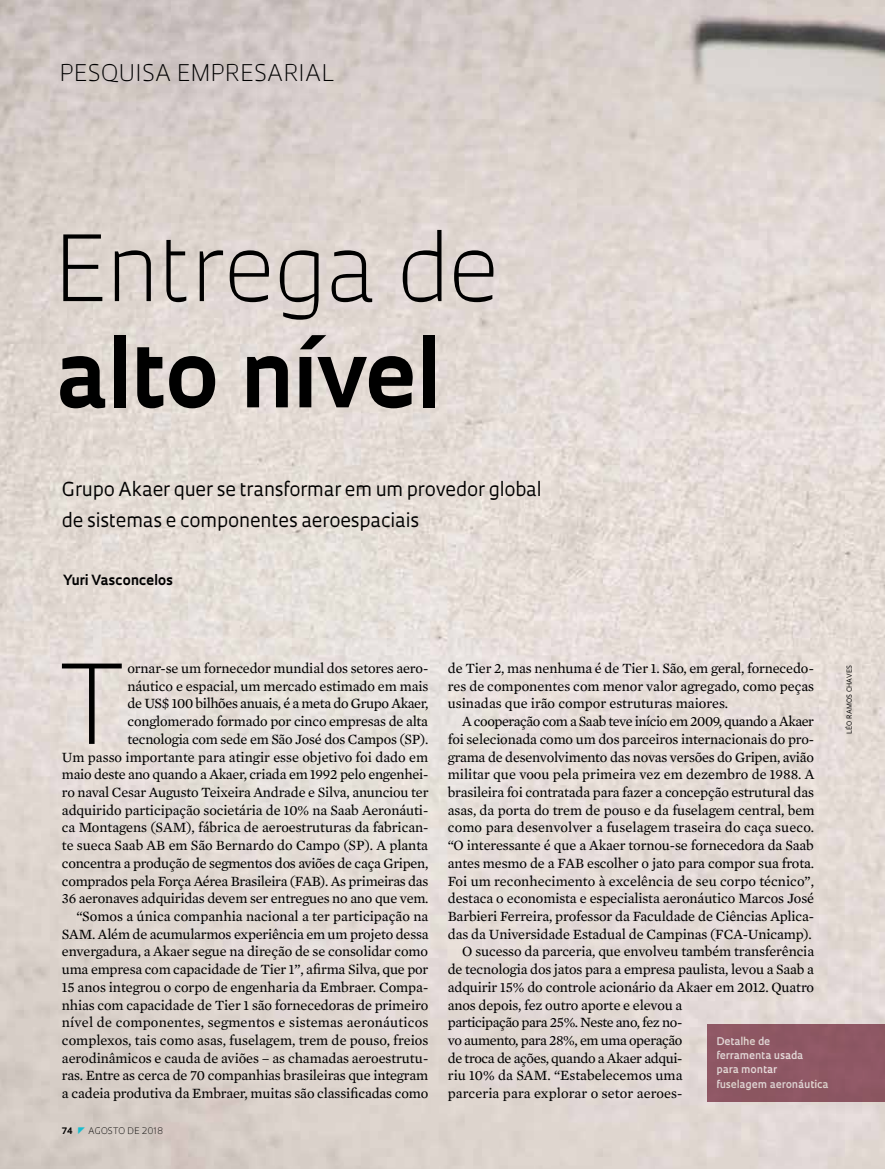
<style>
.page{position:relative;width:885px;height:1169px;background:#fff}
.page>*{position:absolute;margin:0;border:0;box-sizing:border-box;transform-origin:0 0}
.t1{font:300 106.65px "Oculum";color:#000}
.t2{font:700 89.85px "Oculum";letter-spacing:-.01em;color:#000}
.t3{font:300 88.5px "Oculum";letter-spacing:-.01em;color:#000}
.t4{font:300 22.35px "Oculum";letter-spacing:.015em;color:#000}
.t5{font:18.75px/30.9px "Oculum";letter-spacing:-.01em;color:#000}
.t6{font:14.4px/17.7px "Mercury Text G2";letter-spacing:-.01em;color:#000;text-align:right}
.t7{font:14.4px "Mercury Text G2";letter-spacing:-.03em;color:#000}
.t8{font:14.4px "Mercury Text G2";letter-spacing:-.035em;color:#000}
.t9{font:700 13.65px "Oculum";letter-spacing:-.005em;color:#000}
.t10{font:600 10.35px/14.1px "Oculum";color:#fff}
.t11{font:300 8.7px "Oculum";letter-spacing:.01em;color:#000}
.t12{font:700 8.7px "Oculum";color:#000}
.t13{font:6.75px "Oculum";letter-spacing:.02em;color:#000}
</style>
<div class="page">
<img style="left:0;top:0;width:885px;height:1168px">
<div style="left:708px;top:1024px;width:177px;height:77px;background:#8e5764"></div>
<svg style="left:78px;top:1126px;width:7px;height:7px"></svg>
<h3 class="t4" style="left:60px;top:58px;width:277px">PESQUISA EMPRESARIAL</h3>
<h3 class="t3" style="left:55px;top:207px;width:447px">Entrega de</h3>
<h2 class="t2" style="left:55px;top:313px;width:386px">alto nível</h2>
<h3 class="t5" style="left:62px;top:473px;width:481px">Grupo Akaer quer se transformar em um provedor global de sistemas e componentes aeroespaciais</h3>
<p class="t9" style="left:63px;top:570px;width:111px">Yuri Vasconcelos</p>
<p class="t6" style="left:62px;top:658px;width:368px">ornar-se um fornecedor mundial dos setores aero-<br>náutico e espacial, um mercado estimado em mais<br>de US$ 100 bilhões anuais, é a meta do Grupo Akaer, conglomerado formado por cinco empresas de alta<br>tecnologia com sede em São José dos Campos (SP).<br>Um passo importante para atingir esse objetivo foi dado em maio deste ano quando a Akaer, criada em 1992 pelo engenhei&shy;ro naval Cesar Augusto Teixeira Andrade e Silva, anunciou ter adquirido participação societária de 10% na Saab Aeronáuti&shy;ca Montagens (SAM), fábrica de aeroestruturas da fabrican&shy;te sueca Saab AB em São Bernardo do Campo (SP). A planta concentra a produção de segmentos dos aviões de caça Gripen, comprados pela Força Aérea Brasileira (FAB). As primeiras das 36 aeronaves adquiridas devem ser entregues no ano que vem. “Somos a única companhia nacional a ter participação na SAM. Além de acumularmos experiência em um projeto dessa envergadura, a Akaer segue na direção de se consolidar como uma empresa com capacidade de Tier 1”, afirma Silva, que por 15 anos integrou o corpo de engenharia da Embraer. Compa&shy;nhias com capacidade de Tier 1 são fornecedoras de primeiro nível de componentes, segmentos e sistemas aeronáuticos complexos, tais como asas, fuselagem, trem de pouso, freios aerodinâmicos e cauda de aviões – as chamadas aeroestrutu&shy;ras. Entre as cerca de 70 companhias brasileiras que integram a cadeia produtiva da Embraer, muitas são classificadas como</p>
<h1 class="t1" style="left:59px;top:631px;width:68px">T</h1>
<p class="t12" style="left:62px;top:1124px;width:12px">74</p>
<p class="t11" style="left:89px;top:1124px;width:76px">AGOSTO DE 2018</p>
<p class="t6" style="left:448px;top:658px;width:368px;text-align:justify">de Tier 2, mas nenhuma é de Tier 1. São, em geral, fornecedo&shy;res de componentes com menor valor agregado, como peças usinadas que irão compor estruturas maiores.</p>
<p class="t8" style="left:462px;top:711px;width:353px">A cooperação com a Saab teve início em 2009, quando a Akaer</p>
<p class="t6" style="left:448px;top:729px;width:368px">foi selecionada como um dos parceiros internacionais do pro-</p>
<p class="t6" style="left:448px;top:747px;width:368px">grama de desenvolvimento das novas versões do Gripen, avião</p>
<p class="t6" style="left:448px;top:765px;width:368px">militar que voou pela primeira vez em dezembro de 1988. A</p>
<p class="t6" style="left:448px;top:782px;width:368px">brasileira foi contratada para fazer a concepção estrutural das</p>
<p class="t6" style="left:448px;top:800px;width:368px">asas, da porta do trem de pouso e da fuselagem central, bem</p>
<p class="t6" style="left:448px;top:818px;width:368px">como para desenvolver a fuselagem traseira do caça sueco.</p>
<p class="t6" style="left:448px;top:835px;width:368px">“O interessante é que a Akaer tornou-se fornecedora da Saab</p>
<p class="t6" style="left:448px;top:853px;width:368px">antes mesmo de a FAB escolher o jato para compor sua frota.</p>
<p class="t6" style="left:448px;top:871px;width:368px">Foi um reconhecimento à excelência de seu corpo técnico”,</p>
<p class="t6" style="left:448px;top:888px;width:368px">destaca o economista e especialista aeronáutico Marcos José</p>
<p class="t6" style="left:448px;top:906px;width:368px">Barbieri Ferreira, professor da Faculdade de Ciências Aplica-</p>
<p class="t6" style="left:448px;top:924px;width:366px">das da Universidade Estadual de Campinas (FCA-Unicamp).</p>
<p class="t6" style="left:462px;top:942px;width:353px">O sucesso da parceria, que envolveu também transferência</p>
<p class="t6" style="left:448px;top:959px;width:368px">de tecnologia dos jatos para a empresa paulista, levou a Saab a</p>
<p class="t6" style="left:448px;top:977px;width:368px">adquirir 15% do controle acionário da Akaer em 2012. Quatro</p>
<p class="t6" style="left:448px;top:995px;width:236px">anos depois, fez outro aporte e elevou a</p>
<p class="t7" style="left:448px;top:1012px;width:236px">participação para 25%. Neste ano, fez no-</p>
<p class="t7" style="left:448px;top:1029px;width:236px">vo aumento, para 28%, em uma operação</p>
<p class="t7" style="left:448px;top:1047px;width:236px">de troca de ações, quando a Akaer adqui-</p>
<p class="t6" style="left:448px;top:1066px;width:236px">riu 10% da SAM. “Estabelecemos uma</p>
<p class="t6" style="left:448px;top:1083px;width:236px">parceria para explorar o setor aeroes-</p>
<p class="t10" style="left:716px;top:1033px;width:114px">Detalhe de<br>ferramenta usada<br>para montar fuselagem aeronáutica</p>
<p class="t13" style="left:845px;top:734px;width:70px;rotate:-90deg">LÉO RAMOS CHAVES</p>
</div>
